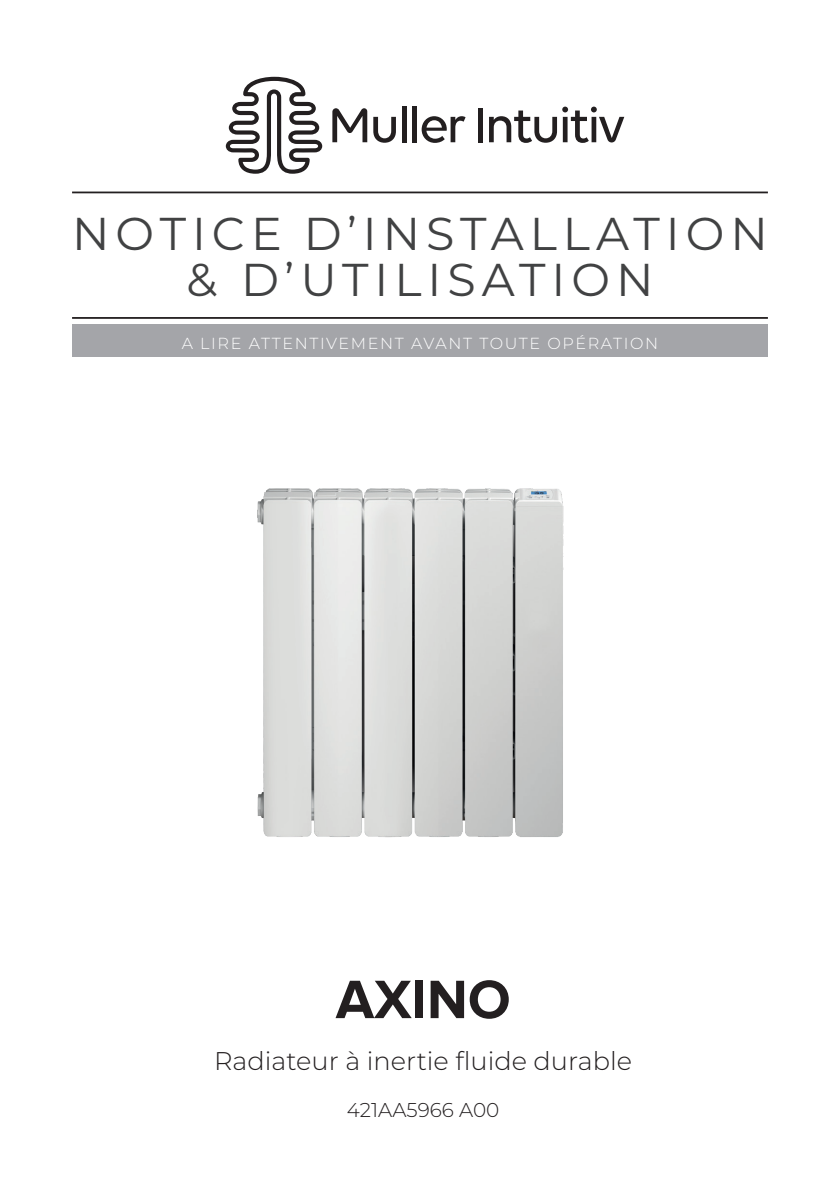
<style>
.page{position:relative;width:840px;height:1191px;background:#fff}
.page>*{position:absolute;margin:0;border:0;box-sizing:border-box;transform-origin:0 0}
.Titre_Produit{font:700 56px "Proxima Nova";color:#231f20}
.t1{font:46px "Montserrat";letter-spacing:.13em;color:#414243}
.Attribu-SEC{font:300 25.6px "Montserrat";color:#231f20}
.Attribu-SEC-2{font:300 20px "Montserrat";color:#231f20}
.t2{font:300 16px "Montserrat";letter-spacing:.1em;color:#fff}
</style>
<div class="page">
<div style="left:72px;top:324px;width:695px;height:33px;background:#a4a5a9"></div>
<hr style="left:72px;top:191px;width:695px;height:2px;background:#231f20">
<hr style="left:72px;top:317px;width:695px;height:2px;background:#231f20">
<img style="left:257px;top:488px;width:307px;height:350px">
<svg style="left:226px;top:77px;width:96px;height:97px"></svg>
<svg style="left:373px;top:117px;width:23px;height:26px"></svg>
<div style="left:401px;top:106px;width:5px;height:36px;background:#231f20"></div>
<div style="left:412px;top:106px;width:5px;height:36px;background:#231f20"></div>
<svg style="left:421px;top:116px;width:44px;height:27px"></svg>
<div style="left:477px;top:108px;width:5px;height:34px;background:#231f20"></div>
<svg style="left:489px;top:110px;width:67px;height:33px"></svg>
<svg style="left:562px;top:107px;width:62px;height:36px"></svg>
<svg style="left:332px;top:108px;width:35px;height:34px"></svg>
<p class="t1" style="left:72px;top:202px;width:697px">NOTICE D’INSTALLATION</p>
<p class="t1" style="left:186px;top:248px;width:468px">&amp; D’UTILISATION</p>
<p class="t2" style="left:181px;top:332px;width:478px">A LIRE ATTENTIVEMENT AVANT TOUTE OPÉRATION</p>
<p class="Titre_Produit" style="left:335px;top:974px;width:176px">AXINO</p>
<p class="Attribu-SEC" style="left:214px;top:1043px;width:419px">Radiateur à inertie fluide durable</p>
<p class="Attribu-SEC-2" style="left:347px;top:1096px;width:154px">421AA5966 A00</p>
</div>
